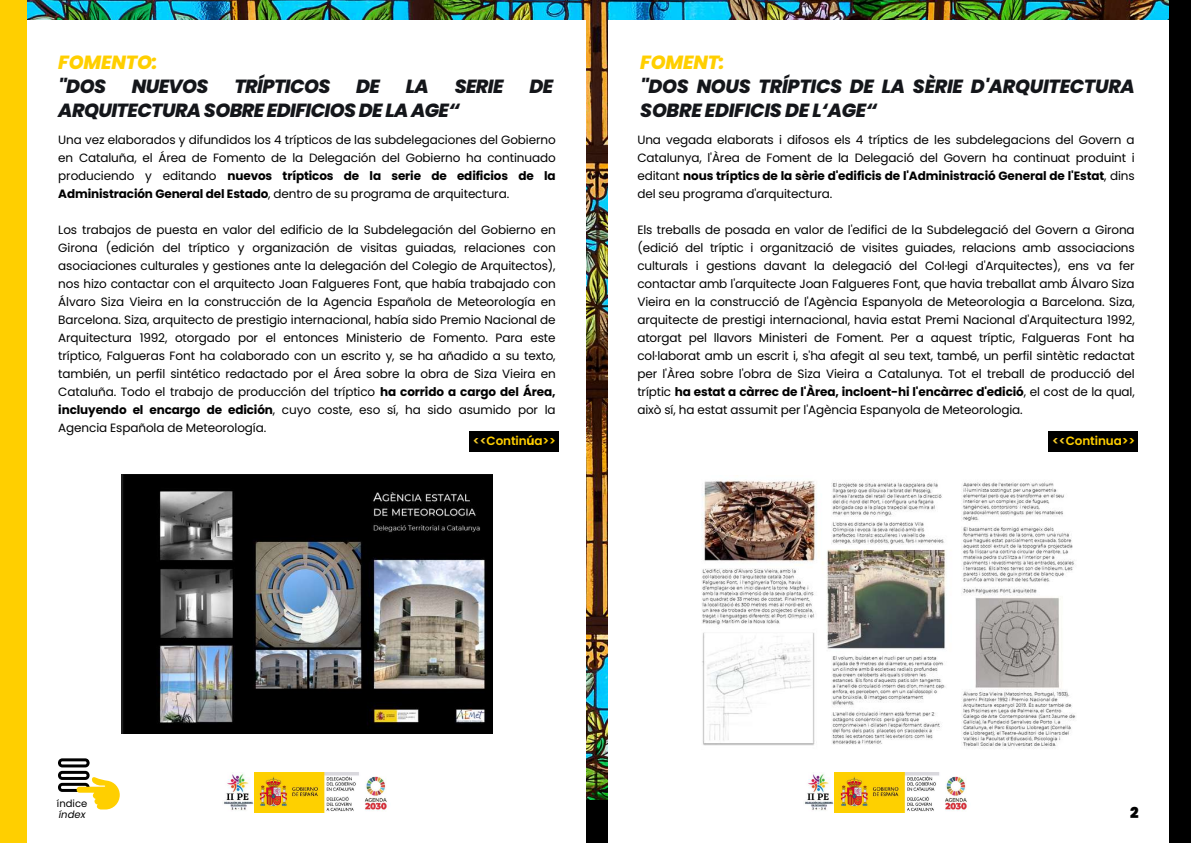
<style>
.page{position:relative;width:1191px;height:843px;background:#fff}
.page>*{position:absolute;margin:0;border:0;box-sizing:border-box;transform-origin:0 0}
.t1{font:italic 800 19px/24px "Poppins";letter-spacing:-.03em;color:#14161a}
.t2{font:italic 800 19px "Poppins";letter-spacing:-.01em;color:#ffcf00}
.t3{font:900 15px "Poppins";color:#000}
.t4{font:12px/18px "Poppins";letter-spacing:-.01em;color:#000;text-align:justify}
.t5{font:600 12px "Poppins";letter-spacing:-.01em;color:#ffcf00}
.t6{font:10px "Poppins";color:#000}
.t7{font:italic 10px "Poppins";color:#000}
.s1{font-weight:700}
.s2{color:#fad02c}
</style>
<div class="page">
<img style="left:27px;top:0;width:1141px;height:799px">
<div style="left:0;top:20px;width:585px;height:822px;background:#fff"></div>
<div style="left:0;top:0;width:27px;height:842px;background:#ffcf00"></div>
<div style="left:608px;top:20px;width:582px;height:822px;background:#fff"></div>
<div style="left:1168px;top:0;width:22px;height:842px;background:#000"></div>
<svg style="left:58px;top:758px;width:61px;height:51px"></svg>
<img style="left:224px;top:772px;width:163px;height:40px">
<img style="left:805px;top:772px;width:162px;height:40px">
<img style="left:121px;top:474px;width:371px;height:259px">
<img style="left:701px;top:475px;width:375px;height:274px">
<div style="left:1048px;top:431px;width:89px;height:20px;background:#000"></div>
<div style="left:469px;top:431px;width:89px;height:20px;background:#000"></div>
<h1 class="t2" style="left:58px;top:49px;width:101px">FOMENTO:</h1>
<h1 class="t1" style="left:58px;top:74px;width:49px">"DOS</h1>
<h1 class="t1" style="left:132px;top:74px;width:78px">NUEVOS</h1>
<h1 class="t1" style="left:234px;top:74px;width:97px">TRÍPTICOS</h1>
<h1 class="t1" style="left:356px;top:74px;width:25px">DE</h1>
<h1 class="t1" style="left:406px;top:74px;width:25px">LA</h1>
<h1 class="t1" style="left:454px;top:74px;width:50px">SERIE</h1>
<h1 class="t1" style="left:529px;top:74px;width:25px">DE</h1>
<h1 class="t1" style="left:58px;top:98px;width:403px">ARQUITECTURA SOBRE EDIFICIOS DE LA AGE“</h1>
<h1 class="t2" style="left:640px;top:49px;width:86px">FOMENT:</h1>
<h1 class="t1" style="left:640px;top:74px;width:496px">"DOS NOUS TRÍPTICS DE LA SÈRIE D'ARQUITECTURA<br>SOBRE EDIFICIS DE L‘AGE“</h1>
<p class="t4" style="left:58px;top:130px;width:499px">Una vez elaborados y difundidos los 4 trípticos de las subdelegaciones del Gobierno en Cataluña, el Área de Fomento de la Delegación del Gobierno ha continuado produciendo y editando <span class="s1">nuevos trípticos de la serie de edificios de la Administración General del Estado</span>, dentro de su programa de arquitectura.</p>
<p class="t4" style="left:58px;top:220px;width:499px">Los trabajos de puesta en valor del edificio de la Subdelegación del Gobierno en Girona (edición del tríptico y organización de visitas guiadas, relaciones con asociaciones culturales y gestiones ante la delegación del Colegio de Arquitectos), nos hizo contactar con el arquitecto Joan Falgueres Font, que había trabajado con Álvaro Siza Vieira en la construcción de la Agencia Española de Meteorología en Barcelona. Siza, arquitecto de prestigio internacional, había sido Premio Nacional de Arquitectura 1992, otorgado por el entonces Ministerio de Fomento. Para este tríptico, Falgueras Font ha colaborado con un escrito y, se ha añadido a su texto, también, un perfil sintético redactado por el Área sobre la obra de Siza Vieira en Cataluña. Todo el trabajo de producción del tríptico <span class="s1">ha corrido a cargo del Área, incluyendo el encargo de edición</span>, cuyo coste, eso sí, ha sido asumido por la Agencia Española de Meteorología.</p>
<p class="t4" style="left:637px;top:130px;width:499px">Una vegada elaborats i difosos els 4 tríptics de les subdelegacions del Govern a Catalunya, l'Àrea de Foment de la Delegació del Govern ha continuat produint i editant <span class="s1">nous tríptics de la sèrie d'edificis de l'Administració General de l'Estat</span>, dins del seu programa d'arquitectura.</p>
<p class="t4" style="left:637px;top:220px;width:499px">Els treballs de posada en valor de l'edifici de la Subdelegació del Govern a Girona (edició del tríptic i organització de visites guiades, relacions amb associacions culturals i gestions davant la delegació del Col·legi d'Arquitectes), ens va fer contactar amb l'arquitecte Joan Falgueres Font, que havia treballat amb Álvaro Siza Vieira en la construcció de l'Agència Espanyola de Meteorologia a Barcelona. Siza, arquitecte de prestigi internacional, havia estat Premi Nacional d'Arquitectura 1992, atorgat pel llavors Ministeri de Foment. Per a aquest tríptic, Falgueras Font ha col·laborat amb un escrit i, s'ha afegit al seu text, també, un perfil sintètic redactat per l'Àrea sobre l'obra de Siza Vieira a Catalunya. Tot el treball de producció del tríptic <span class="s1">ha estat a càrrec de l'Àrea, incloent-hi l'encàrrec d'edició</span>, el cost de la qual, això sí, ha estat assumit per l'Agència Espanyola de Meteorologia.</p>
<p class="t5" style="left:472px;top:432px;width:85px"><span class="s2">&lt;&lt;</span>Contin<span class="s1">ú</span>a&gt;&gt;</p>
<p class="t5" style="left:1051px;top:432px;width:85px"><span class="s2">&lt;&lt;</span>Continua&gt;&gt;</p>
<p class="t6" style="left:57px;top:795px;width:32px">índice</p>
<p class="t7" style="left:59px;top:807px;width:28px">índex</p>
<p class="t3" style="left:1130px;top:802px;width:10px">2</p>
</div>
